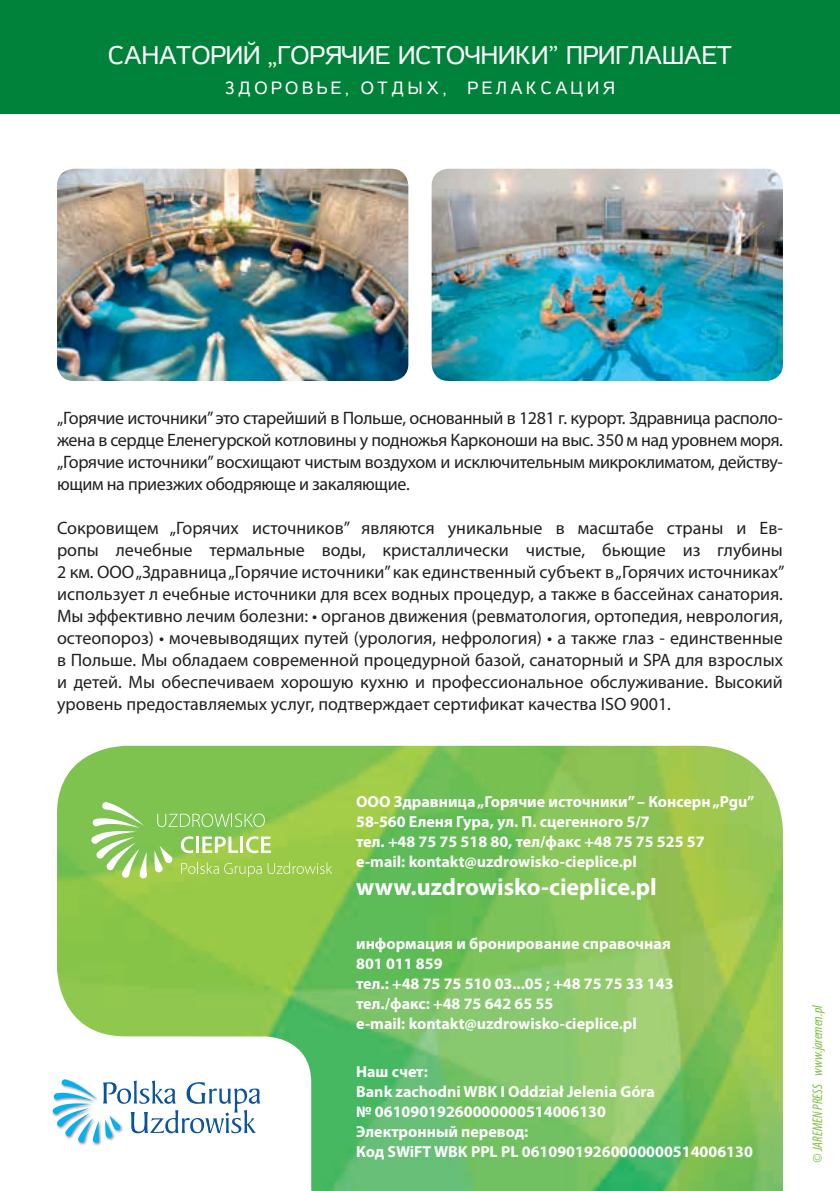
<style>
.page{position:relative;width:840px;height:1191px;background:#fff}
.page>*{position:absolute;margin:0;border:0;box-sizing:border-box;transform-origin:0 0}
.t1{font:26px "Casper";color:#fff}
.t2{font:700 24px "Myriad Pro";color:#fff}
.t3{font:18px/22px "Myriad Pro";letter-spacing:-.01em;color:#231f20;text-align:justify}
.t4{font:18px "Casper";color:#fff}
.t5{font:700 16px/20px "Myriad Pro";color:#fff}
.t6{font:italic condensed 14px "Myriad Pro";color:#7bc142}
</style>
<div class="page">
<div style="left:0;top:0;width:839px;height:113px;background:#00823a"></div>
<img style="left:57px;top:169px;width:351px;height:212px">
<svg style="left:52px;top:1093px;width:5px;height:24px"></svg>
<img style="left:431px;top:169px;width:351px;height:212px">
<img style="left:57px;top:746px;width:725px;height:445px">
<svg style="left:157px;top:813px;width:108px;height:14px;background:#96cd71"></svg>
<svg style="left:181px;top:836px;width:12px;height:17px"></svg>
<hr style="left:196px;top:836px;width:3px;height:17px;background:#fff">
<svg style="left:202px;top:836px;width:36px;height:17px"></svg>
<hr style="left:240px;top:836px;width:3px;height:17px;background:#fff">
<svg style="left:246px;top:836px;width:25px;height:17px"></svg>
<svg style="left:154px;top:845px;width:19px;height:28px"></svg>
<svg style="left:91px;top:802px;width:56px;height:76px"></svg>
<svg style="left:181px;top:862px;width:80px;height:15px"></svg>
<svg style="left:267px;top:862px;width:65px;height:12px"></svg>
<h1 class="t1" style="left:108px;top:41px;width:18px">САНАТОРИ</h1>
<h1 class="t1" style="left:243px;top:41px;width:116px">Й „ГОРЯЧИЕ</h1>
<h1 class="t1" style="left:398px;top:41px;width:18px">ИСТОЧНИКИ</h1>
<h1 class="t1" style="left:548px;top:41px;width:153px">” ПРИГЛАШАЕТ</h1>
<p class="t4" style="left:225px;top:78px;width:16px">ЗДОРОВЬЕ</p>
<p class="t4" style="left:345px;top:78px;width:33px">, ОТДЫХ</p>
<p class="t4" style="left:442px;top:78px;width:84px">, РЕ ЛАКСАЦИ</p>
<p class="t4" style="left:602px;top:78px;width:14px">Я</p>
<p class="t3" style="left:57px;top:406px;width:727px">„Горячие источники” это старейший в Польше, основанный в 1281 г. курорт. Здравница располо&shy;жена в сердце Еленегурской котловины у подножья Карконоши на выс. 350 м над уровнем моря. „Горячие источники” восхищают чистым воздухом и исключительным микроклиматом, действу&shy;ющим на приезжих ободряюще и закаляющие.</p>
<p class="t3" style="left:57px;top:516px;width:728px">Сокровищем „Горячих источников” являются уникальные в масштабе страны и Ев&shy;ропы лечебные термальные воды, кристаллически чистые, бьющие из глубины 2 км. ООО „Здравница „Горячие источники” как единственный субъект в „Горячих источниках” использует л ечебные источники для всех водных процедур, а также в бассейнах санатория.<br>Мы эффективно лечим болезни: • органов движения (ревматология, ортопедия, неврология, остеопороз) • мочевыводящих путей (урология, нефрология) • а также глаз - единственные в Польше. Мы обладаем современной процедурной базой, санаторный и SPA для взрослых и детей. Мы обеспечиваем хорошую кухню и профессиональное обслуживание. Высокий уровень предоставляемых услуг, подтверждает сертификат качества ISO 9001.</p>
<p class="t5" style="left:356px;top:790px;width:399px">ООО Здравница „Горячие источники” – Консерн „Pgu” 58-560 Еленя Гура, ул. П. сцегенного 5/7<br>тел. +48 75 75 518 80, тел/факс +48 75 75 525 57 e-mail: kontakt@uzdrowisko-cieplice.pl</p>
<h2 class="t2" style="left:356px;top:871px;width:302px">www.uzdrowisko-cieplice.pl</h2>
<p class="t5" style="left:356px;top:933px;width:319px">информация и бронирование справочная<br>801 011 859<br>тел.: +48 75 75 510 03...05 ; +48 75 75 33 143 тел./факс: +48 75 642 65 55<br>e-mail: kontakt@uzdrowisko-cieplice.pl</p>
<p class="t5" style="left:356px;top:1060px;width:398px">Наш счет:<br>Bank zachodni WBK I Oddział Jelenia Góra<br>№ 06109019260000000514006130<br>Электронный перевод:<br>Код SWiFT WBK PPL PL 06109019260000000514006130</p>
<p class="t6" style="left:808px;top:1162px;width:159px;rotate:-90deg">© JAREMEN PRESS www.jaremen.pl</p>
</div>
